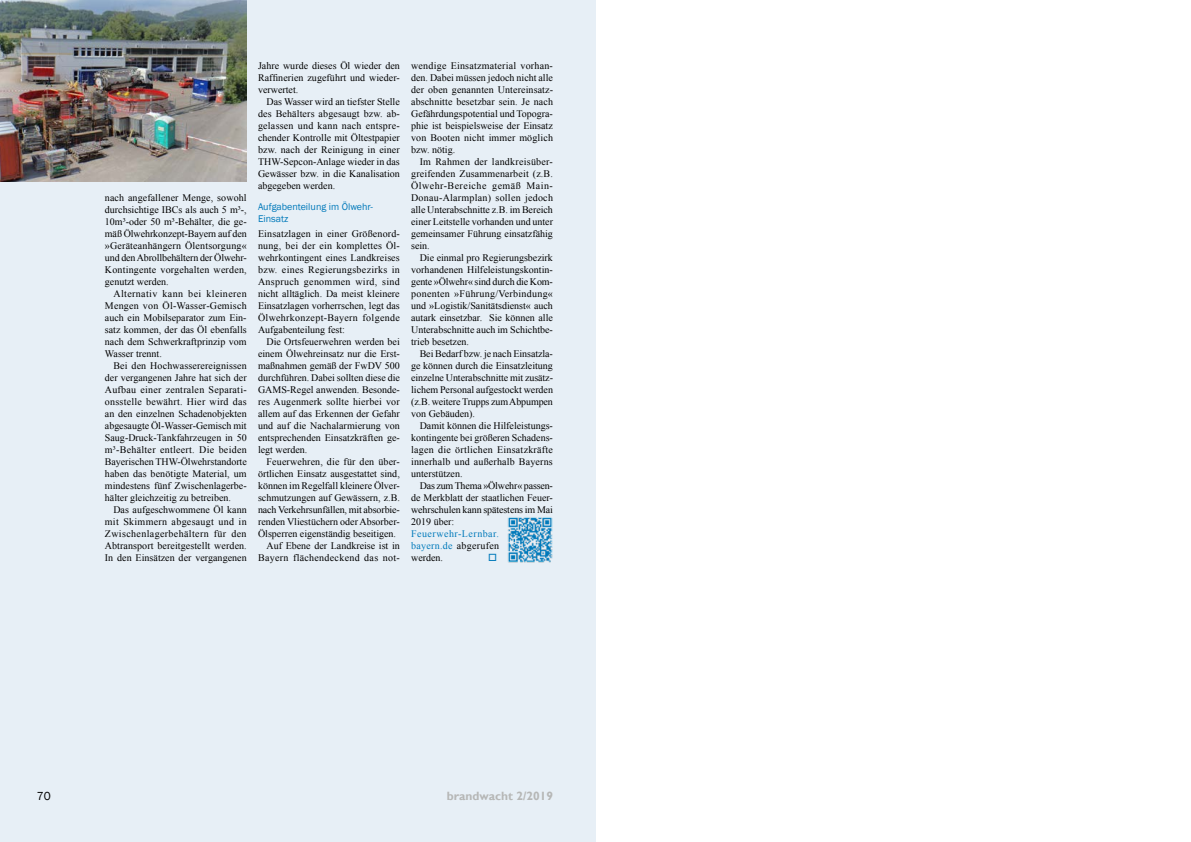
<style>
.page{position:relative;width:1191px;height:842px;background:#fff}
.page>*{position:absolute;margin:0;border:0;box-sizing:border-box;transform-origin:0 0}
.t1{font:700 12px "Gill Sans";color:#b6b7b6}
.t2{font:12px "Franklin Gothic";color:#000}
.t3{font:10px/12px "Times New Roman";color:#000;text-align:justify}
.t4{font:10px/12px "Times New Roman";letter-spacing:.025em;color:#0079ba;text-align:justify}
.t5{font:10px/12px "Franklin Gothic";color:#0079ba}
.t6{font:10px "Times New Roman";letter-spacing:.03em;color:#000}
.s1{color:#000}
</style>
<div class="page">
<div style="left:0;top:0;width:595px;height:842px;background:#e7eff6"></div>
<img style="left:0;top:0;width:247px;height:181px">
<img style="left:508px;top:517px;width:45px;height:45px">
<p class="t3" style="left:105px;top:191px;width:143px">nach angefallener Menge, sowohl durchsichtige IBCs als auch 5 m³-, 10m³-oder 50 m³-Behälter, die ge&shy;mäß Ölwehrkonzept-Bayern auf den »Geräteanhängern Ölentsorgung« und den Abrollbehältern der Ölwehr-Kontingente vorgehalten werden, genutzt werden.</p>
<p class="t3" style="left:105px;top:287px;width:143px;text-indent:8px">Alternativ kann bei kleineren Mengen von Öl-Wasser-Gemisch auch ein Mobilseparator zum Ein&shy;satz kommen, der das Öl ebenfalls nach dem Schwerkraftprinzip vom Wasser trennt.</p>
<p class="t3" style="left:105px;top:359px;width:143px;text-indent:8px">Bei den Hochwasserereignissen der vergangenen Jahre hat sich der Aufbau einer zentralen Separati&shy;onsstelle bewährt. Hier wird das an den einzelnen Schadenobjekten abgesaugte Öl-Wasser-Gemisch mit Saug-Druck-Tankfahrzeugen in 50 m³-Behälter entleert. Die beiden Bayerischen THW-Ölwehrstandorte haben das benötigte Material, um mindestens fünf Zwischenlagerbe&shy;hälter gleichzeitig zu betreiben.</p>
<p class="t3" style="left:105px;top:503px;width:143px;text-indent:8px">Das aufgeschwommene Öl kann mit Skimmern abgesaugt und in Zwischenlagerbehältern für den Abtransport bereitgestellt werden.<br>In den Einsätzen der vergangenen</p>
<p class="t3" style="left:258px;top:59px;width:143px">Jahre wurde dieses Öl wieder den Raffinerien zugeführt und wieder&shy;verwertet.</p>
<p class="t3" style="left:258px;top:95px;width:143px;text-indent:8px">Das Wasser wird an tiefster Stelle des Behälters abgesaugt bzw. ab&shy;gelassen und kann nach entspre&shy;chender Kontrolle mit Öltestpapier bzw. nach der Reinigung in einer THW-Sepcon-Anlage wieder in das Gewässer bzw. in die Kanalisation abgegeben werden.</p>
<p class="t5" style="left:258px;top:201px;width:116px">Aufgabenteilung im Ölwehr-<br>Einsatz</p>
<p class="t3" style="left:258px;top:227px;width:143px">Einsatzlagen in einer Größenord&shy;nung, bei der ein komplettes Öl&shy;wehrkontingent eines Landkreises bzw. eines Regierungsbezirks in Anspruch genommen wird, sind nicht alltäglich. Da meist kleinere Einsatzlagen vorherrschen, legt das Ölwehrkonzept-Bayern folgende Aufgabenteilung fest:</p>
<p class="t3" style="left:258px;top:335px;width:143px;text-indent:8px">Die Ortsfeuerwehren werden bei einem Ölwehreinsatz nur die Erst&shy;maßnahmen gemäß der FwDV 500 durchführen. Dabei sollten diese die GAMS-Regel anwenden. Besonde&shy;res Augenmerk sollte hierbei vor allem auf das Erkennen der Gefahr und auf die Nachalarmierung von entsprechenden Einsatzkräften ge&shy;legt werden.</p>
<p class="t3" style="left:266px;top:455px;width:135px">Feuerwehren, die für den über-</p>
<p class="t3" style="left:258px;top:467px;width:143px">örtlichen Einsatz ausgestattet sind,</p>
<p class="t3" style="left:258px;top:479px;width:143px">können im Regelfall kleinere Ölver-</p>
<p class="t3" style="left:258px;top:491px;width:143px">schmutzungen auf Gewässern, z.B.</p>
<p class="t3" style="left:258px;top:503px;width:143px">nach Verkehrsunfällen, mit absorbie-</p>
<p class="t3" style="left:258px;top:515px;width:143px">renden Vliestüchern oder Absorber-</p>
<p class="t3" style="left:258px;top:527px;width:140px">Ölsperren eigenständig beseitigen.</p>
<p class="t3" style="left:266px;top:539px;width:135px">Auf Ebene der Landkreise ist in</p>
<p class="t6" style="left:258px;top:551px;width:143px">Bayern flächendeckend das not-</p>
<p class="t3" style="left:411px;top:59px;width:143px">wendige Einsatzmaterial vorhan&shy;den. Dabei müssen jedoch nicht alle der oben genannten Untereinsatz&shy;abschnitte besetzbar sein. Je nach Gefährdungspotential und Topogra&shy;phie ist beispielsweise der Einsatz von Booten nicht immer möglich bzw. nötig.</p>
<p class="t3" style="left:411px;top:155px;width:143px;text-indent:8px">Im Rahmen der landkreisüber&shy;greifenden Zusammenarbeit (z.B.<br>Ölwehr-Bereiche gemäß Main-Donau-Alarmplan) sollen jedoch alle Unterabschnitte z.B. im Bereich einer Leitstelle vorhanden und unter gemeinsamer Führung einsatzfähig sein.</p>
<p class="t3" style="left:411px;top:251px;width:143px;text-indent:8px">Die einmal pro Regierungsbezirk vorhandenen Hilfeleistungskontin&shy;gente »Ölwehr« sind durch die Kom&shy;ponenten »Führung/Verbindung« und »Logistik/Sanitätsdienst« auch autark einsetzbar. Sie können alle Unterabschnitte auch im Schichtbe&shy;trieb besetzen.</p>
<p class="t3" style="left:411px;top:347px;width:143px;text-indent:8px">Bei Bedarf bzw. je nach Einsatzla&shy;ge können durch die Einsatzleitung einzelne Unterabschnitte mit zusätz&shy;lichem Personal aufgestockt werden (z.B. weitere Trupps zum Abpumpen von Gebäuden).</p>
<p class="t3" style="left:411px;top:419px;width:143px;text-indent:8px">Damit können die Hilfeleistungs&shy;kontingente bei größeren Schadens&shy;lagen die örtlichen Einsatzkräfte innerhalb und außerhalb Bayerns unterstützen.</p>
<p class="t3" style="left:411px;top:479px;width:143px;text-indent:8px">Das zum Thema »Ölwehr« passen&shy;de Merkblatt der staatlichen Feuer&shy;wehrschulen kann spätestens im Mai 2019 über:</p>
<p class="t4" style="left:411px;top:527px;width:89px">Feuerwehr-Lernbar. bayern.de <span class="s1">abgerufen werden.</span></p>
<p class="t2" style="left:37px;top:788px;width:16px">70</p>
<p class="t1" style="left:447px;top:788px;width:108px">brandwacht 2/2019</p>
</div>
